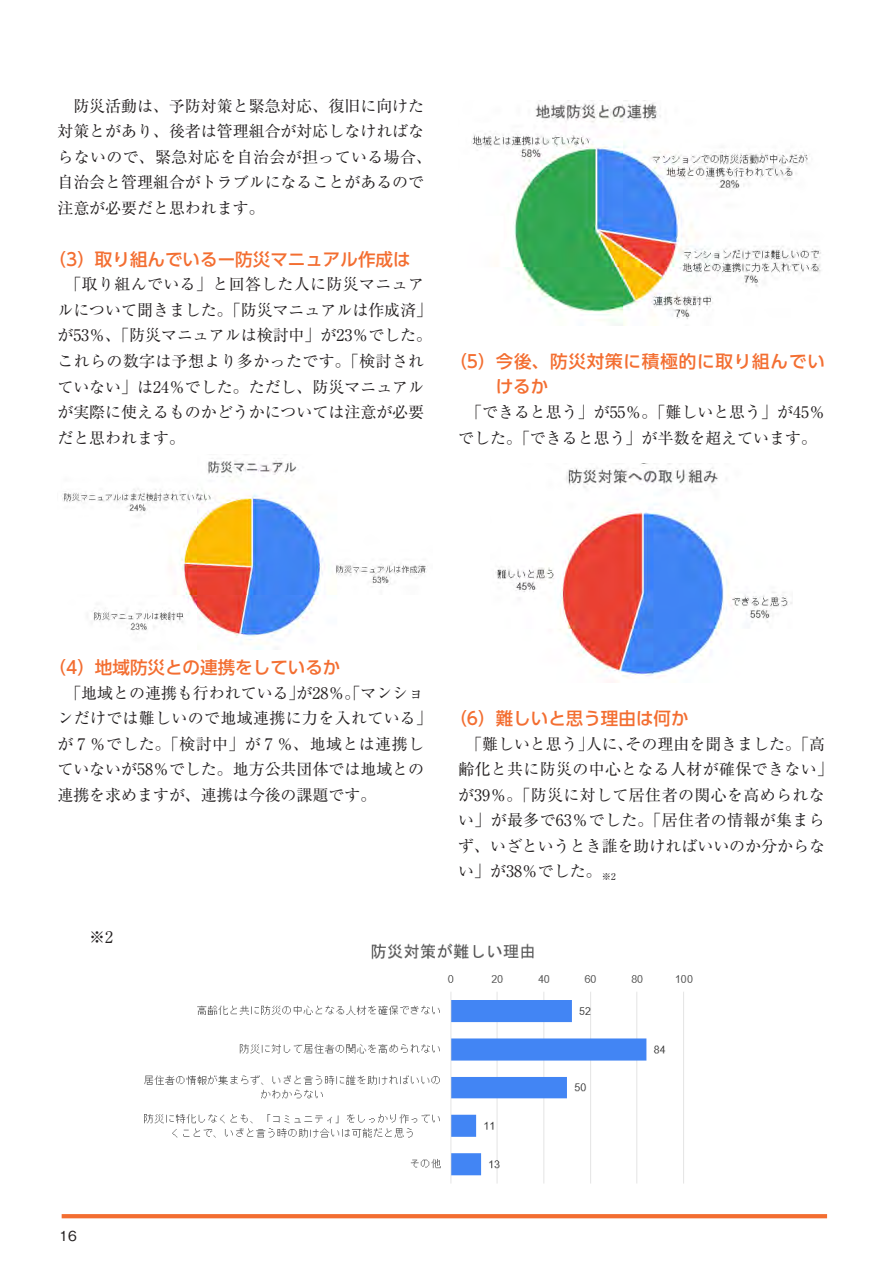
<style>
.page{position:relative;width:893px;height:1263px;background:#fff}
.page>*{position:absolute;margin:0;border:0;box-sizing:border-box;transform-origin:0 0}
.t1{font:500 17.55px "UD Shin Go Pro";color:#f36e31}
.t2{font:500 17.55px/25.5px "UD Shin Go Pro";letter-spacing:.05em;color:#f36e31}
.t3{font:15.9px/25.5px "Ryumin Pro";color:#231f20}
.t4{font:15.9px/25.5px "Ryumin Pro";letter-spacing:.025em;color:#231f20}
.t5{font:500 13.8px "Gothic BBB Pro";color:#231f20}
</style>
<div class="page">
<img style="left:62px;top:458px;width:365px;height:192px">
<img style="left:471px;top:100px;width:350px;height:225px">
<img style="left:495px;top:463px;width:297px;height:214px">
<img style="left:145px;top:943px;width:548px;height:241px">
<svg style="left:62px;top:1214px;width:765px;height:4px;background:#f37135"></svg>
<p class="t3" style="left:57px;top:92px;width:376px">　防災活動は、予防対策と緊急対応、復旧に向けた対策とがあり、後者は管理組合が対応しなければならないので、緊急対応を自治会が担っている場合、自治会と管理組合がトラブルになることがあるので注意が必要だと思われます。</p>
<p class="t1" style="left:49px;top:245px;width:364px">（3）取り組んでいるー防災マニュアル作成は</p>
<p class="t3" style="left:57px;top:271px;width:376px">　「取り組んでいる」と回答した人に防災マニュアルについて聞きました。「防災マニュアルは作成済」が53％、「防災マニュアルは検討中」が23％でした。これらの数字は予想より多かったです。「検討されていない」は24％でした。ただし、防災マニュアルが実際に使えるものかどうかについては注意が必要だと思われます。</p>
<p class="t2" style="left:496px;top:348px;width:331px;text-indent:-46px">（5）今後、防災対策に積極的に取り組んでいけるか</p>
<p class="t3" style="left:458px;top:398px;width:368px">　「できると思う」が55％。「難しいと思う」が45％でした。「できると思う」が半数を超えています。</p>
<p class="t1" style="left:49px;top:653px;width:293px">（4）地域防災との連携をしているか</p>
<p class="t3" style="left:57px;top:679px;width:376px">　「地域との連携も行われている」が28％。「マンションだけでは難しいので地域連携に力を入れている」が 7 ％でした。「検討中」が 7 ％、地域とは連携していないが58％でした。地方公共団体では地域との連携を求めますが、連携は今後の課題です。</p>
<p class="t3" style="left:89px;top:923px;width:25px">※2</p>
<p class="t1" style="left:449px;top:704px;width:241px">（6）難しいと思う理由は何か</p>
<p class="t4" style="left:458px;top:730px;width:376px">　「難しいと思う」人に、その理由を聞きました。「高齢化と共に防災の中心となる人材が確保できない」が39％。「防災に対して居住者の関心を高められない」が最多で63％でした。「居住者の情報が集まらず、いざというとき誰を助ければいいのか分からない」が38％でした。<sub>※2</sub></p>
<p class="t5" style="left:60px;top:1225px;width:19px">16</p>
</div>
